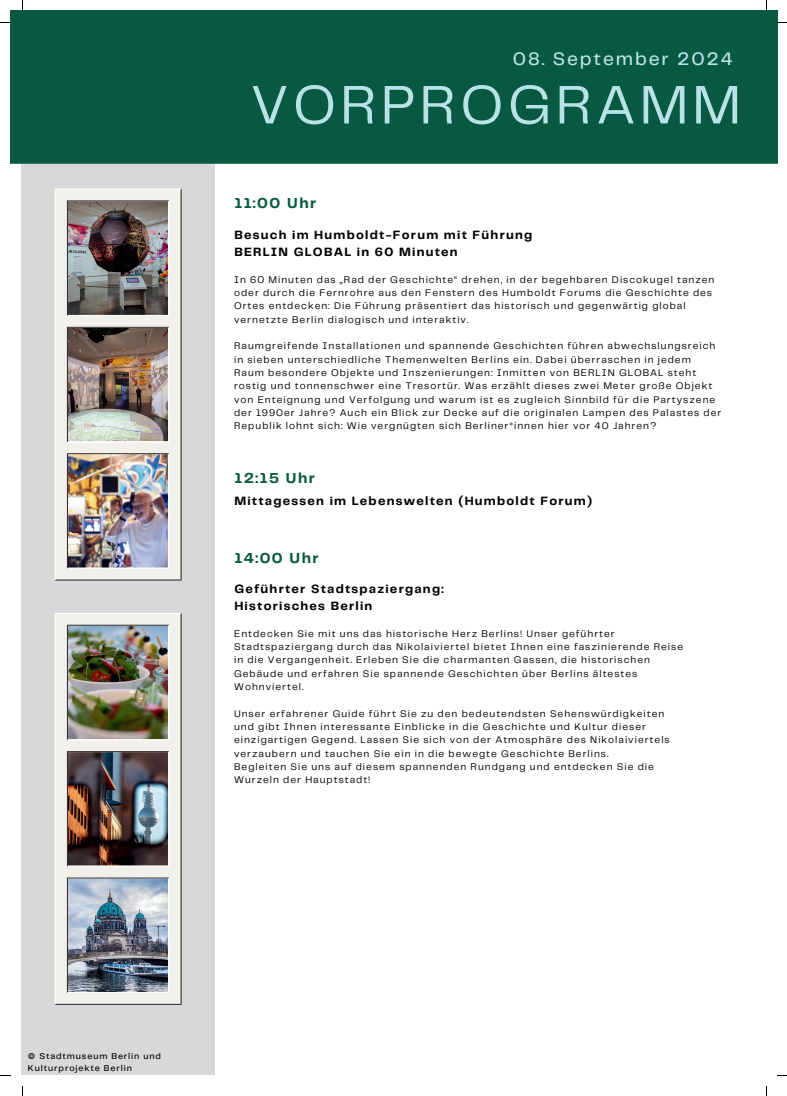
<style>
.page{position:relative;width:787px;height:1096px;background:#fff}
.page>*{position:absolute;margin:0;border:0;box-sizing:border-box;transform-origin:0 0}
.t1{font:56.25px "Telegraf";letter-spacing:.075em;color:#b8e2e7}
.t2{font:500 18.75px "Telegraf";letter-spacing:.1em;color:#b8e2e7}
.t3{font:700 15px "Telegraf";letter-spacing:.1em;color:#075941}
.t4{font:700 12.5px/16.9px "Telegraf";letter-spacing:.1em;color:#000}
.t5{font:10px/13.4px "Telegraf";letter-spacing:.1em;color:#000}
.t6{font:500 8.75px/11.6px "Telegraf";letter-spacing:.1em;color:#000}
</style>
<div class="page">
<div style="left:22px;top:164px;width:193px;height:910px;background:#d7d8d9"></div>
<div style="left:10px;top:10px;width:767px;height:154px;background:#075941"></div>
<img style="left:55px;top:188px;width:127px;height:392px">
<img style="left:55px;top:613px;width:127px;height:391px">
<h2 class="t2" style="left:513px;top:46px;width:221px">08. September 2024</h2>
<h1 class="t1" style="left:251px;top:67px;width:492px">VORPROGRAMM</h1>
<h3 class="t3" style="left:234px;top:193px;width:83px">11:00 Uhr</h3>
<p class="t4" style="left:234px;top:226px;width:299px">Besuch im Humboldt-Forum mit Führung<br>BERLIN GLOBAL in 60 Minuten</p>
<p class="t5" style="left:234px;top:272px;width:482px">In 60 Minuten das „Rad der Geschichte“ drehen, in der begehbaren Discokugel tanzen oder durch die Fernrohre aus den Fenstern des Humboldt Forums die Geschichte des Ortes entdecken: Die Führung präsentiert das historisch und gegenwärtig global vernetzte Berlin dialogisch und interaktiv.</p>
<p class="t5" style="left:234px;top:339px;width:489px">Raumgreifende Installationen und spannende Geschichten führen abwechslungsreich in sieben unterschiedliche Themenwelten Berlins ein. Dabei überraschen in jedem Raum besondere Objekte und Inszenierungen: Inmitten von BERLIN GLOBAL steht rostig und tonnenschwer eine Tresortür. Was erzählt dieses zwei Meter große Objekt von Enteignung und Verfolgung und warum ist es zugleich Sinnbild für die Partyszene der 1990er Jahre? Auch ein Blick zur Decke auf die originalen Lampen des Palastes der Republik lohnt sich: Wie vergnügten sich Berliner*innen hier vor 40 Jahren?</p>
<h3 class="t3" style="left:234px;top:467px;width:82px">12:15 Uhr</h3>
<p class="t4" style="left:234px;top:493px;width:359px">Mittagessen im Lebenswelten (Humboldt Forum)</p>
<h3 class="t3" style="left:234px;top:547px;width:86px">14:00 Uhr</h3>
<p class="t4" style="left:234px;top:580px;width:211px">Geführter Stadtspaziergang:<br>Historisches Berlin</p>
<p class="t5" style="left:234px;top:626px;width:450px">Entdecken Sie mit uns das historische Herz Berlins! Unser geführter Stadtspaziergang durch das Nikolaiviertel bietet Ihnen eine faszinierende Reise in die Vergangenheit. Erleben Sie die charmanten Gassen, die historischen Gebäude und erfahren Sie spannende Geschichten über Berlins ältestes Wohnviertel.</p>
<p class="t5" style="left:234px;top:706px;width:437px">Unser erfahrener Guide führt Sie zu den bedeutendsten Sehenswürdigkeiten und gibt Ihnen interessante Einblicke in die Geschichte und Kultur dieser einzigartigen Gegend. Lassen Sie sich von der Atmosphäre des Nikolaiviertels verzaubern und tauchen Sie ein in die bewegte Geschichte Berlins.<br>Begleiten Sie uns auf diesem spannenden Rundgang und entdecken Sie die Wurzeln der Hauptstadt!</p>
<p class="t6" style="left:28px;top:1050px;width:134px">© Stadtmuseum Berlin und<br>Kulturprojekte Berlin</p>
</div>
